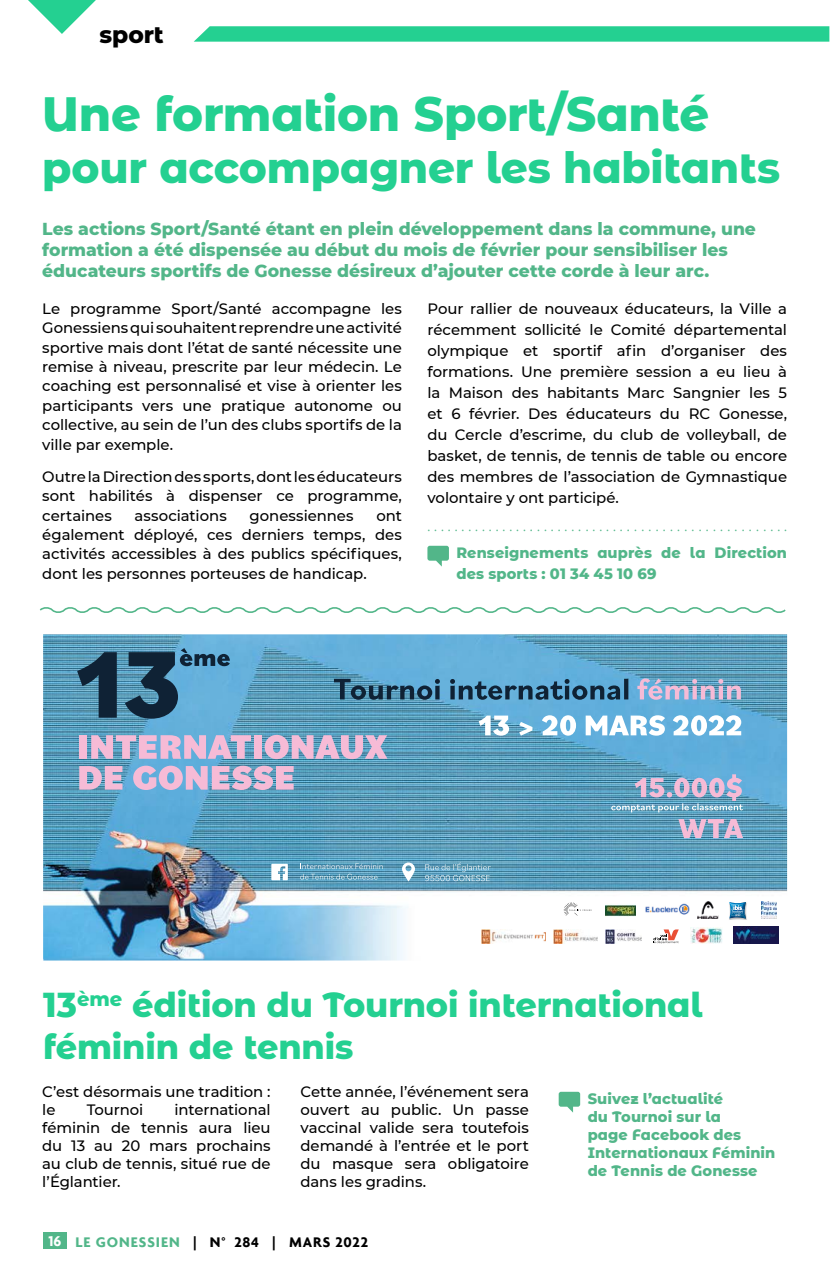
<style>
.page{position:relative;width:830px;height:1276px;background:#fff}
.page>*{position:absolute;margin:0;border:0;box-sizing:border-box;transform-origin:0 0}
.t1{font:800 48px "Montserrat Alternates";letter-spacing:-.005em;color:#24d091}
.t2{font:800 43.5px "Montserrat Alternates";letter-spacing:-.005em;color:#24d091}
.t3{font:800 34.5px/41.4px "Montserrat Alternates";letter-spacing:-.005em;color:#24d091}
.t4{font:800 24px "Montserrat Alternates";color:#000}
.t5{font:800 17.7px/21.3px "Montserrat";color:#52b689}
.t6{font:300 15.75px "Agenda";color:#52b689}
.t7{font:500 15px/19.4px "Montserrat";color:#000;text-align:justify}
.t8{font:800 15px/18px "Montserrat Alternates";letter-spacing:.005em;color:#52b689}
.t9{font:700 15px "Agenda";letter-spacing:.065em;color:#000}
.s1{font-size:16.5px}
.s2{color:#fff}
.s3{color:#52b689}
</style>
<div class="page">
<svg style="left:28px;top:0;width:801px;height:42px"></svg>
<div style="left:43px;top:1231px;width:23px;height:17px;background:#52b689"></div>
<svg style="left:427px;top:546px;width:21px;height:20px"></svg>
<img style="left:43px;top:634px;width:743px;height:326px">
<svg style="left:334px;top:679px;width:105px;height:21px;background:#407390"></svg>
<svg style="left:450px;top:678px;width:178px;height:22px;background:#447b9e"></svg>
<svg style="left:637px;top:678px;width:103px;height:22px;background:#99adcd"></svg>
<svg style="left:478px;top:715px;width:31px;height:20px"></svg>
<svg style="left:519px;top:722px;width:13px;height:13px"></svg>
<svg style="left:541px;top:715px;width:34px;height:20px"></svg>
<svg style="left:585px;top:715px;width:79px;height:20px"></svg>
<svg style="left:672px;top:715px;width:69px;height:20px"></svg>
<svg style="left:678px;top:819px;width:64px;height:19px"></svg>
<svg style="left:611px;top:774px;width:131px;height:38px;background:#88a9c6"></svg>
<svg style="left:300px;top:863px;width:82px;height:16px"></svg>
<svg style="left:271px;top:863px;width:17px;height:17px"></svg>
<svg style="left:425px;top:862px;width:65px;height:19px"></svg>
<svg style="left:402px;top:862px;width:13px;height:19px"></svg>
<svg style="left:77px;top:652px;width:40px;height:65px;background:#2f556c"></svg>
<svg style="left:125px;top:648px;width:105px;height:70px;background:#457b9c"></svg>
<div style="left:79px;top:735px;width:8px;height:24px;background:#f6bbd6"></div>
<svg style="left:91px;top:735px;width:160px;height:24px;background:#bfb3d2"></svg>
<div style="left:254px;top:735px;width:7px;height:24px;background:#f6bbd6"></div>
<svg style="left:264px;top:735px;width:123px;height:24px;background:#bcb0cc"></svg>
<svg style="left:79px;top:766px;width:43px;height:23px"></svg>
<svg style="left:133px;top:765px;width:160px;height:25px;background:#bdb2d1"></svg>
<img style="left:553px;top:930px;width:44px;height:14px">
<img style="left:689px;top:927px;width:33px;height:16px">
<svg style="left:653px;top:929px;width:25px;height:14px"></svg>
<img style="left:733px;top:926px;width:45px;height:17px">
<img style="left:605px;top:929px;width:36px;height:15px">
<img style="left:481px;top:930px;width:64px;height:13px">
<img style="left:697px;top:902px;width:20px;height:16px">
<img style="left:728px;top:901px;width:19px;height:19px">
<svg style="left:729px;top:902px;width:16px;height:16px"></svg>
<img style="left:605px;top:904px;width:30px;height:13px">
<svg style="left:563px;top:902px;width:28px;height:13px"></svg>
<img style="left:643px;top:903px;width:45px;height:14px">
<img style="left:761px;top:901px;width:15px;height:17px">
<svg style="left:558px;top:1091px;width:22px;height:21px"></svg>
<svg style="left:39px;top:607px;width:747px;height:6px"></svg>
<h3 class="t4" style="left:99px;top:17px;width:66px">sport</h3>
<h1 class="t1" style="left:42px;top:79px;width:668px">Une formation Sport/Santé</h1>
<h2 class="t2" style="left:42px;top:136px;width:739px">pour accompagner les habitants</h2>
<p class="t5" style="left:42px;top:217px;width:715px">Les actions Sport/Santé étant en plein développement dans la commune, une formation a été dispensée au début du mois de février pour sensibiliser les éducateurs sportifs de Gonesse désireux d’ajouter cette corde à leur arc.</p>
<p class="t7" style="left:42px;top:298px;width:361px">Le programme Sport/Santé accompagne les Gonessiens qui souhaitent reprendre une activité sportive mais dont l’état de santé nécessite une remise à niveau, prescrite par leur médecin. Le coaching est personnalisé et vise à orienter les participants vers une pratique autonome ou collective, au sein de l’un des clubs sportifs de la ville par exemple.</p>
<p class="t7" style="left:42px;top:466px;width:361px">Outre la Direction des sports, dont les éducateurs sont habilités à dispenser ce programme, certaines</p>
<p class="t7" style="left:134px;top:505px;width:94px">associations</p>
<p class="t7" style="left:249px;top:505px;width:106px">gonessiennes</p>
<p class="t7" style="left:42px;top:505px;width:361px;text-indent:334px">ont également déployé, ces derniers temps, des activités accessibles à des publics spécifiques, dont les personnes porteuses de handicap.</p>
<p class="t7" style="left:427px;top:297px;width:361px;line-height:21px">Pour rallier de nouveaux éducateurs, la Ville a récemment sollicité le Comité départemental olympique et sportif afin d’organiser des formations. Une première session a eu lieu à la Maison des habitants Marc Sangnier les 5 et 6 février. Des éducateurs du RC Gonesse, du Cercle d’escrime, du club de volleyball, de basket, de tennis, de tennis de table ou encore des membres de l’association de Gymnastique volontaire y ont participé.</p>
<p class="t6" style="left:427px;top:516px;width:361px">. . . . . . . . . . . . . . . <span class="s1">.</span> . . . . . . <span class="s1">.</span> . . . . . . <span class="s1">.</span> .................... . .</p>
<p class="t8" style="left:456px;top:541px;width:332px;line-height:21px">Renseignements auprès de la Direction des sports : 01 34 45 10 69</p>
<h3 class="t3" style="left:43px;top:982px;width:660px">13<sup>ème</sup> édition du Tournoi international féminin de tennis</h3>
<p class="t7" style="left:42px;top:1082px;width:230px;line-height:18px">C’est désormais une tradition : le</p>
<p class="t7" style="left:42px;top:1100px;width:230px;line-height:18px;text-indent:132px">international féminin de tennis aura lieu du 13 au 20 mars prochains au club de tennis, situé rue de l’Églantier.</p>
<p class="t7" style="left:87px;top:1099px;width:58px">Tournoi</p>
<p class="t7" style="left:300px;top:1082px;width:230px;line-height:18px">Cette année, l’événement sera ouvert au public. Un passe vaccinal valide sera toutefois demandé à l’entrée et le port du masque sera obligatoire dans les gradins.</p>
<p class="t8" style="left:587px;top:1088px;width:189px">Suivez l’actualité<br>du Tournoi sur la<br>page Facebook des<br>Internationaux Féminin de Tennis de Gonesse</p>
<p class="t9" style="left:48px;top:1233px;width:321px"><span class="s2">16</span> <span class="s3">LE GONESSIEN</span> | N° 284 | MARS 2022</p>
</div>
